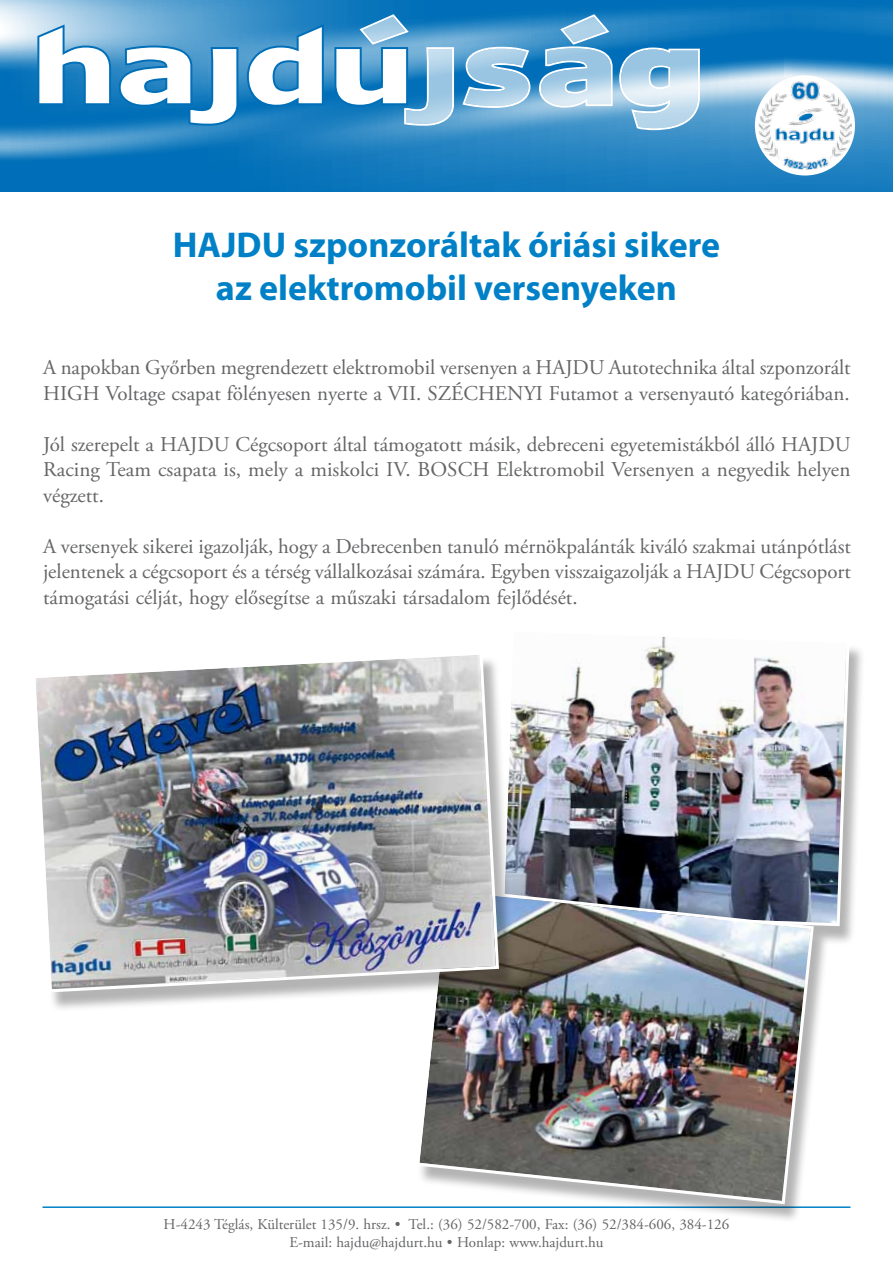
<style>
.page{position:relative;width:893px;height:1263px;background:#fff}
.page>*{position:absolute;margin:0;border:0;box-sizing:border-box;transform-origin:0 0}
.t1{font:700 36px/43.2px "Myriad Pro";color:#0081c7;text-align:center}
.t2{font:21px/25.5px "Adobe Garamond Pro";color:#646567;text-align:justify}
.t3{font:15px/18px "Adobe Garamond Pro";color:#646567;text-align:center}
</style>
<div class="page">
<svg style="left:0;top:0;width:784px;height:191px;background:#2a86c3"></svg>
<svg style="left:462px;top:47px;width:68px;height:61px;background:#96c3e1"></svg>
<svg style="left:619px;top:48px;width:81px;height:82px;background:#acd0e7"></svg>
<svg style="left:539px;top:14px;width:74px;height:94px;background:#89bcdd"></svg>
<svg style="left:37px;top:14px;width:417px;height:112px"></svg>
<hr style="left:43px;top:1206px;width:807px;height:2px;background:#0081c7">
<svg style="left:784px;top:0;width:109px;height:191px;background:#2f89c4"></svg>
<div style="left:755px;top:75px;width:100px;height:100px;background:#fff;border-radius:50%"></div>
<img style="left:758px;top:82px;width:94px;height:87px">
<div style="left:502px;top:633px;width:364px;height:313px;background:#000;opacity:.3"></div>
<img style="left:502px;top:633px;width:349px;height:313px">
<div style="left:417px;top:892px;width:413px;height:332px;background:#000;opacity:.3"></div>
<img style="left:417px;top:886px;width:398px;height:320px">
<div style="left:33px;top:656px;width:482px;height:356px;background:#000;opacity:.3"></div>
<img style="left:33px;top:655px;width:468px;height:339px">
<h1 class="t1" style="left:173px;top:222px;width:549px">HAJDU szponzoráltak óriási sikere az elektromobil versenyeken</h1>
<p class="t2" style="left:43px;top:355px;width:809px">A napokban Győrben megrendezett elektromobil versenyen a HAJDU Autotechnika által szponzorált<br>HIGH Voltage csapat fölényesen nyerte a VII. SZÉCHENYI Futamot a versenyautó kategóriában.</p>
<p class="t2" style="left:43px;top:432px;width:809px">Jól szerepelt a HAJDU Cégcsoport által támogatott másik, debreceni egyetemistákból álló HAJDU Racing Team csapata is, mely a miskolci IV. BOSCH Elektromobil Versenyen a negyedik helyen végzett.</p>
<p class="t2" style="left:43px;top:534px;width:809px">A versenyek sikerei igazolják, hogy a Debrecenben tanuló mérnökpalánták kiváló szakmai utánpótlást jelentenek a cégcsoport és a térség vállalkozásai számára. Egyben visszaigazolják a HAJDU Cégcsoport támogatási célját, hogy elősegítse a műszaki társadalom fejlődését.</p>
<p class="t3" style="left:164px;top:1216px;width:567px">H-4243 Téglás, Külterület 135/9. hrsz. • Tel.: (36) 52/582-700, Fax: (36) 52/384-606, 384-126<br>E-mail: hajdu@hajdurt.hu • Honlap: www.hajdurt.hu</p>
</div>
